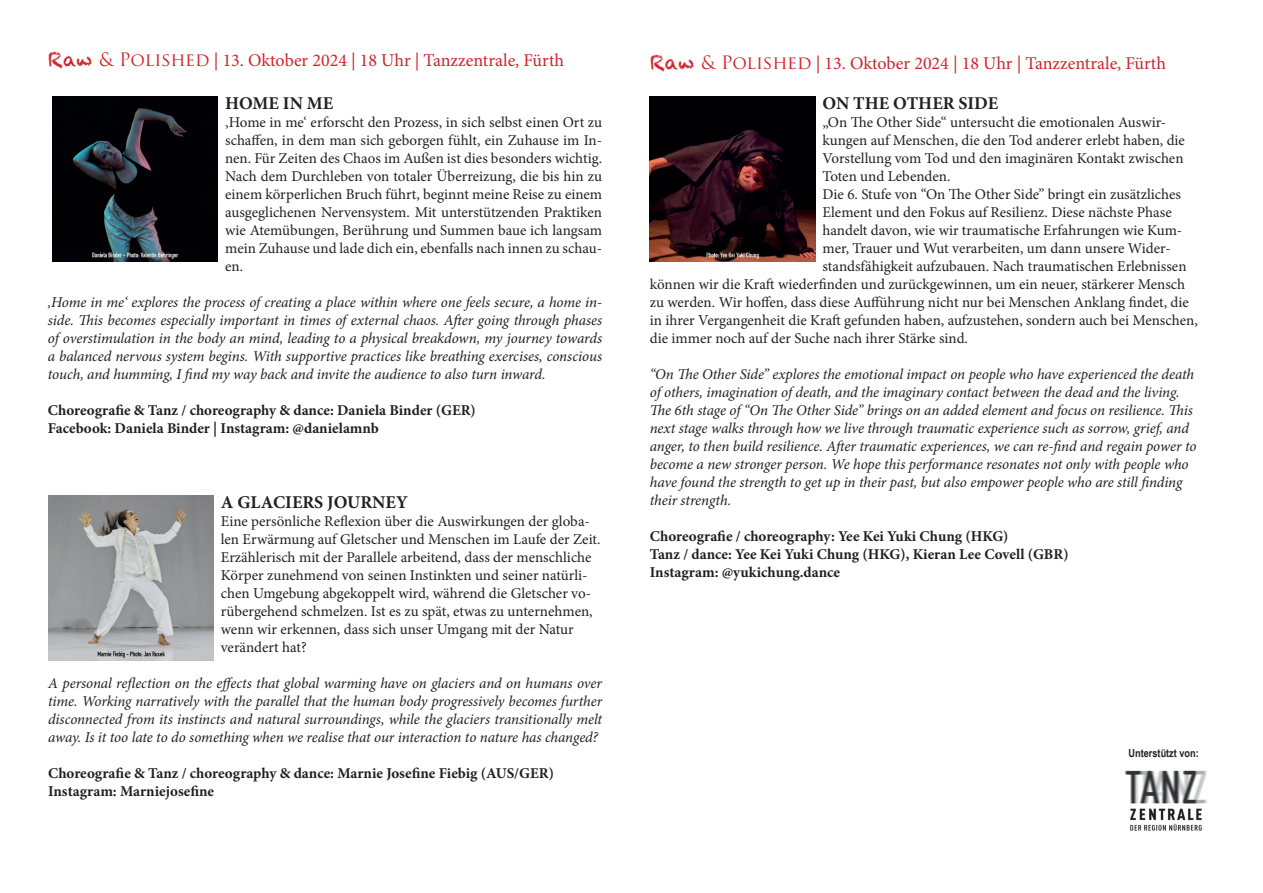
<style>
.page{position:relative;width:1263px;height:893px;background:#fff}
.page>*{position:absolute;margin:0;border:0;box-sizing:border-box;transform-origin:0 0}
.t1{font:18px "Minion Pro";color:#d1232a}
.t2{font:700 18px "Minion Pro";color:#231f20}
.t3{font:15px/18px "Minion Pro";color:#231f20}
.t4{font:italic 15px/18px "Minion Pro";letter-spacing:-.005em;color:#231f20;text-align:justify}
.t5{font:700 15px/18px "Minion Pro";color:#231f20}
.t6{font:700 11.1px "Arial Narrow";color:#231f20}
.s1{font-family:"Chalkduster";font-size:19.5px}
.s2{font-family:"Trajan Pro"}
</style>
<div class="page">
<img style="left:1125px;top:770px;width:82px;height:61px">
<img style="left:650px;top:96px;width:165px;height:165px">
<img style="left:48px;top:495px;width:165px;height:165px">
<img style="left:52px;top:96px;width:166px;height:165px">
<p class="t1" style="left:48px;top:49px;width:518px"><span class="s1">Raw</span> <span class="s2">&amp; Polished</span> | 13. Oktober 2024 | 18 Uhr | Tanzzentrale, Fürth</p>
<p class="t1" style="left:650px;top:51px;width:518px"><span class="s1">Raw</span> <span class="s2">&amp; Polished</span> | 13. Oktober 2024 | 18 Uhr | Tanzzentrale, Fürth</p>
<p class="t2" style="left:822px;top:91px;width:177px">ON THE OTHER SIDE</p>
<p class="t3" style="left:822px;top:113px;width:345px">„On The Other Side“ untersucht die emotionalen Auswir-</p>
<p class="t3" style="left:822px;top:131px;width:364px">kungen auf Menschen, die den Tod anderer erlebt haben, die</p>
<p class="t3" style="left:822px;top:149px;width:362px">Vorstellung vom Tod und den imaginären Kontakt zwischen</p>
<p class="t3" style="left:822px;top:167px;width:129px">Toten und Lebenden.</p>
<p class="t3" style="left:822px;top:185px;width:360px">Die 6. Stufe von “On The Other Side” bringt ein zusätzliches</p>
<p class="t3" style="left:822px;top:203px;width:351px">Element und den Fokus auf Resilienz. Diese nächste Phase</p>
<p class="t3" style="left:822px;top:221px;width:361px">handelt davon, wie wir traumatische Erfahrungen wie Kum-</p>
<p class="t3" style="left:822px;top:239px;width:350px">mer, Trauer und Wut verarbeiten, um dann unsere Wider-</p>
<p class="t3" style="left:822px;top:257px;width:365px">standsfähigkeit aufzubauen. Nach traumatischen Erlebnissen</p>
<p class="t3" style="left:650px;top:275px;width:537px">können wir die Kraft wiederfinden und zurückgewinnen, um ein neuer, stärkerer Mensch</p>
<p class="t3" style="left:650px;top:293px;width:541px">zu werden. Wir hoffen, dass diese Aufführung nicht nur bei Menschen Anklang findet, die</p>
<p class="t3" style="left:650px;top:311px;width:549px">in ihrer Vergangenheit die Kraft gefunden haben, aufzustehen, sondern auch bei Menschen,</p>
<p class="t3" style="left:650px;top:329px;width:320px">die immer noch auf der Suche nach ihrer Stärke sind.</p>
<p class="t4" style="left:650px;top:365px;width:548px;text-align:left">“On The Other Side” explores the emotional impact on people who have experienced the death of others, imagination of death, and the imaginary contact between the dead and the living.<br>The 6th stage of “On The Other Side” brings on an added element and focus on resilience. This next stage walks through how we live through traumatic experience such as sorrow, grief, and anger, to then build resilience. After traumatic experiences, we can re-find and regain power to become a new stronger person. We hope this performance resonates not only with people who have found the strength to get up in their past, but also empower people who are still finding their strength.</p>
<p class="t5" style="left:650px;top:527px;width:420px">Choreografie / choreography: Yee Kei Yuki Chung (HKG)<br>Tanz / dance: Yee Kei Yuki Chung (HKG), Kieran Lee Covell (GBR)<br>Instagram: @yukichung.dance</p>
<p class="t2" style="left:225px;top:91px;width:110px">HOME IN ME</p>
<p class="t3" style="left:225px;top:113px;width:379px;text-align:justify">‚Home in me‘ erforscht den Prozess, in sich selbst einen Ort zu schaffen, in dem man sich geborgen fühlt, ein Zuhause im In&shy;nen. Für Zeiten des Chaos im Außen ist dies besonders wichtig.<br>Nach dem Durchleben von totaler Überreizung, die bis hin zu einem körperlichen Bruch führt, beginnt meine Reise zu einem ausgeglichenen Nervensystem. Mit unterstützenden Praktiken wie Atemübungen, Berührung und Summen baue ich langsam mein Zuhause und lade dich ein, ebenfalls nach innen zu schau&shy;en.</p>
<p class="t4" style="left:48px;top:293px;width:556px">‚Home in me‘ explores the process of creating a place within where one feels secure, a home in&shy;side. This becomes especially important in times of external chaos. After going through phases of overstimulation in the body an mind, leading to a physical breakdown, my journey towards a balanced nervous system begins. With supportive practices like breathing exercises, conscious touch, and humming, I find my way back and invite the audience to also turn inward.</p>
<p class="t5" style="left:48px;top:401px;width:430px">Choreografie &amp; Tanz / choreography &amp; dance: Daniela Binder (GER)<br>Facebook: Daniela Binder | Instagram: @danielamnb</p>
<p class="t2" style="left:221px;top:489px;width:189px">A GLACIERS JOURNEY</p>
<p class="t3" style="left:221px;top:512px;width:381px">Eine persönliche Reflexion über die Auswirkungen der globa&shy;len Erwärmung auf Gletscher und Menschen im Laufe der Zeit.<br>Erzählerisch mit der Parallele arbeitend, dass der menschliche Körper zunehmend von seinen Instinkten und seiner natürli&shy;chen Umgebung abgekoppelt wird, während die Gletscher vo&shy;rübergehend schmelzen. Ist es zu spät, etwas zu unternehmen, wenn wir erkennen, dass sich unser Umgang mit der Natur verändert hat?</p>
<p class="t4" style="left:48px;top:674px;width:556px">A personal reflection on the effects that global warming have on glaciers and on humans over time. Working narratively with the parallel that the human body progressively becomes further disconnected from its instincts and natural surroundings, while the glaciers transitionally melt away. Is it too late to do something when we realise that our interaction to nature has changed?</p>
<p class="t5" style="left:48px;top:764px;width:507px">Choreografie &amp; Tanz / choreography &amp; dance: Marnie Josefine Fiebig (AUS/GER)<br>Instagram: Marniejosefine</p>
<p class="t6" style="left:1129px;top:745px;width:72px">Unterstützt von:</p>
</div>
